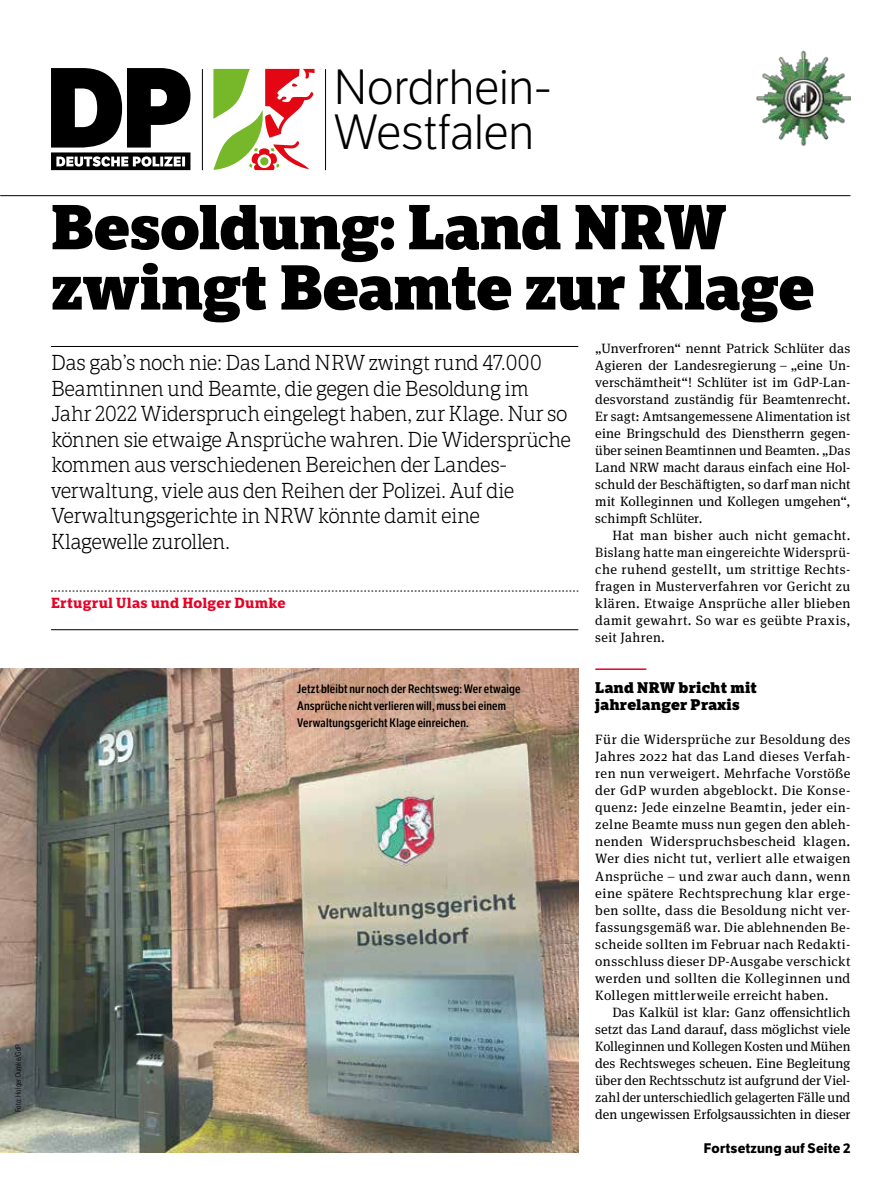
<style>
.page{position:relative;width:893px;height:1191px;background:#fff}
.page>*{position:absolute;margin:0;border:0;box-sizing:border-box;transform-origin:0 0}
.t1{font:800 61.5px/60.3px "LFT Etica Sheriff";letter-spacing:-.01em;color:#000}
.t2{font:48px/45px "LFT Etica Lt";letter-spacing:-.01em;color:#000}
.t3{font:300 21px/25.5px "LFT Etica Sheriff";letter-spacing:-.04em;color:#000}
.t4{font:800 15px/17px "LFT Etica Sheriff";letter-spacing:.01em;color:#000}
.t5{font:700 14.25px "LFT Etica Sheriff";letter-spacing:.015em;color:#e40428}
.t6{font:13.5px/17px "Meta Serif Pro";letter-spacing:.015em;color:#000;text-align:justify}
.t7{font:700 13.5px "LFT Etica";letter-spacing:.015em;color:#000}
.t8{font:600 12px/17px "LFT Etica Condensed";letter-spacing:.015em;color:#000}
.t9{font:300 7.5px "LFT Etica Condensed";letter-spacing:.025em;color:#000}
</style>
<div class="page">
<svg style="left:51px;top:68px;width:139px;height:102px"></svg>
<img style="left:757px;top:50px;width:93px;height:96px">
<hr style="left:202px;top:69px;width:1px;height:101px;background:#000">
<hr style="left:325px;top:69px;width:1px;height:101px;background:#000">
<svg style="left:213px;top:69px;width:101px;height:101px"></svg>
<hr style="left:0;top:195px;width:850px;height:1px;background:#000">
<hr style="left:51px;top:346px;width:527px;height:1px;background:#000">
<svg style="left:51px;top:591px;width:527px;height:1px"></svg>
<hr style="left:51px;top:629px;width:527px;height:1px;background:#000">
<hr style="left:595px;top:668px;width:51px;height:2px;background:#e40428">
<img style="left:0;top:668px;width:578px;height:484px">
<p class="t9" style="left:14px;top:1112px;width:69px;rotate:-90deg">Foto: Holger Dumke/GdP</p>
<h2 class="t2" style="left:334px;top:66px;width:219px">Nordrhein-<br>Westfalen</h2>
<h1 class="t1" style="left:51px;top:197px;width:765px">Besoldung: Land NRW zwingt Beamte zur Klage</h1>
<p class="t3" style="left:51px;top:350px;width:522px">Das gab’s noch nie: Das Land NRW zwingt rund 47.000<br>Beamtinnen und Beamte, die gegen die Besoldung im Jahr 2022 Widerspruch eingelegt haben, zur Klage. Nur so können sie etwaige Ansprüche wahren. Die Widersprüche kommen aus verschiedenen Bereichen der Landes&shy;verwaltung, viele aus den Reihen der Polizei. Auf die Verwaltungsgerichte in NRW könnte damit eine Klagewelle zurollen.</p>
<p class="t6" style="left:595px;top:339px;width:257px">„Unverfroren“ nennt Patrick Schlüter das Agieren der Landesregierung – „eine Un&shy;verschämtheit“! Schlüter ist im GdP-Lan&shy;desvorstand zuständig für Beamtenrecht.<br>Er sagt: Amtsangemessene Alimentation ist eine Bringschuld des Dienstherrn gegen&shy;über seinen Beamtinnen und Beamten. „Das Land NRW macht daraus einfach eine Hol&shy;schuld der Beschäftigten, so darf man nicht mit Kolleginnen und Kollegen umgehen“, schimpft Schlüter.</p>
<p class="t6" style="left:595px;top:526px;width:257px;text-indent:17px">Hat man bisher auch nicht gemacht.<br>Bislang hatte man eingereichte Widersprü&shy;che ruhend gestellt, um strittige Rechts&shy;fragen in Musterverfahren vor Gericht zu klären. Etwaige Ansprüche aller blieben damit gewahrt. So war es geübte Praxis, seit Jahren.</p>
<p class="t4" style="left:595px;top:679px;width:163px">Land NRW bricht mit jahrelanger Praxis</p>
<p class="t6" style="left:595px;top:730px;width:257px">Für die Widersprüche zur Besoldung des Jahres 2022 hat das Land dieses Verfah&shy;ren nun verweigert. Mehrfache Vorstöße der GdP wurden abgeblockt. Die Konse&shy;quenz: Jede einzelne Beamtin, jeder ein&shy;zelne Beamte muss nun gegen den ableh&shy;nenden Widerspruchsbescheid klagen.<br>Wer dies nicht tut, verliert alle etwaigen Ansprüche – und zwar auch dann, wenn eine spätere Rechtsprechung klar erge&shy;ben sollte, dass die Besoldung nicht ver&shy;fassungsgemäß war. Die ablehnenden Be&shy;scheide sollten im Februar nach Redakti&shy;onsschluss dieser DP-Ausgabe verschickt werden und sollten die Kolleginnen und Kollegen mittlerweile erreicht haben.</p>
<p class="t6" style="left:595px;top:1002px;width:257px;text-indent:17px">Das Kalkül ist klar: Ganz offensichtlich setzt das Land darauf, dass möglichst viele Kolleginnen und Kollegen Kosten und Mühen des Rechtsweges scheuen. Eine Begleitung über den Rechtsschutz ist aufgrund der Viel&shy;zahl der unterschiedlich gelagerten Fälle und den ungewissen Erfolgsaussichten in dieser</p>
<p class="t5" style="left:51px;top:594px;width:236px">Ertugrul Ulas und Holger Dumke</p>
<p class="t8" style="left:297px;top:681px;width:225px">Jetzt bleibt nur noch der Rechtsweg: Wer etwaige<br>Ansprüche nicht verlieren will, muss bei einem<br>Verwaltungsgericht Klage einreichen.</p>
<p class="t7" style="left:704px;top:1139px;width:148px">Fortsetzung auf Seite 2</p>
</div>
